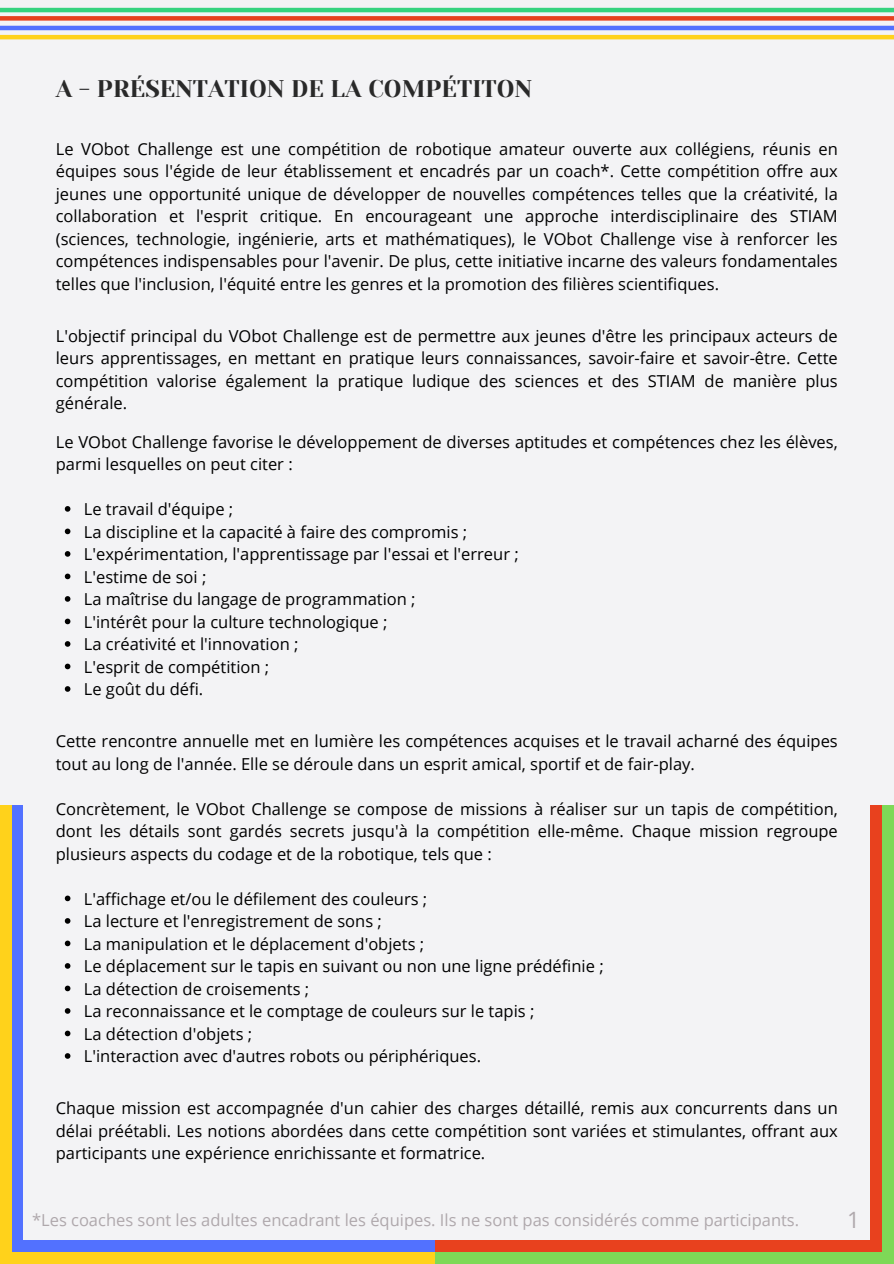
<style>
.page{position:relative;width:894px;height:1264px;background:#fff}
.page>*{position:absolute;margin:0;border:0;box-sizing:border-box;transform-origin:0 0}
.t1{font:24px "Yeseva One";color:#292929}
.t2{font:22.5px "Open Sans";color:#afa8ac}
.t3{font:16.5px/22.5px "Open Sans";color:#000;text-align:justify}
.t4{font:16.5px "Open Sans";color:#afa8ac}
</style>
<div class="page">
<div style="left:0;top:0;width:893px;height:1263px;background:#f3f3f5"></div>
<div style="left:0;top:1240px;width:446px;height:11px;background:#5271ff"></div>
<div style="left:0;top:1251px;width:446px;height:11px;background:#ffd21b"></div>
<div style="left:11px;top:805px;width:12px;height:446px;background:#5271ff"></div>
<div style="left:0;top:805px;width:11px;height:446px;background:#ffd21b"></div>
<div style="left:869px;top:805px;width:12px;height:458px;background:#e8411e"></div>
<div style="left:881px;top:805px;width:12px;height:458px;background:#7ed957"></div>
<div style="left:435px;top:1240px;width:446px;height:11px;background:#e8411e"></div>
<div style="left:435px;top:1251px;width:446px;height:11px;background:#7ed957"></div>
<svg style="left:65px;top:506px;width:5px;height:5px"></svg>
<svg style="left:65px;top:528px;width:5px;height:6px"></svg>
<svg style="left:65px;top:551px;width:5px;height:5px"></svg>
<svg style="left:65px;top:573px;width:5px;height:6px"></svg>
<svg style="left:65px;top:596px;width:5px;height:5px"></svg>
<svg style="left:65px;top:618px;width:5px;height:6px"></svg>
<svg style="left:65px;top:641px;width:5px;height:5px"></svg>
<svg style="left:65px;top:663px;width:5px;height:6px"></svg>
<svg style="left:65px;top:686px;width:5px;height:5px"></svg>
<svg style="left:65px;top:895px;width:5px;height:6px"></svg>
<svg style="left:65px;top:918px;width:5px;height:5px"></svg>
<svg style="left:65px;top:940px;width:5px;height:6px"></svg>
<svg style="left:65px;top:963px;width:5px;height:5px"></svg>
<svg style="left:65px;top:985px;width:5px;height:6px"></svg>
<svg style="left:65px;top:1008px;width:5px;height:5px"></svg>
<svg style="left:65px;top:1030px;width:5px;height:6px"></svg>
<svg style="left:65px;top:1053px;width:5px;height:5px"></svg>
<hr style="left:0;top:8px;width:893px;height:4px;background:#36d37f">
<hr style="left:0;top:35px;width:893px;height:4px;background:#ffd21b">
<hr style="left:0;top:26px;width:893px;height:4px;background:#5271ff">
<div style="left:0;top:16px;width:893px;height:5px;background:#e8411e"></div>
<h1 class="t1" style="left:56px;top:75px;width:478px">A - PRÉSENTATION DE LA COMPÉTITON</h1>
<p class="t3" style="left:56px;top:137px;width:783px">Le VObot Challenge est une compétition de robotique amateur ouverte aux collégiens, réunis en équipes sous l'égide de leur établissement et encadrés par un coach*. Cette compétition offre aux jeunes une opportunité unique de développer de nouvelles compétences telles que la créativité, la collaboration et l'esprit critique. En encourageant une approche interdisciplinaire des STIAM (sciences, technologie, ingénierie, arts et mathématiques), le VObot Challenge vise à renforcer les compétences indispensables pour l'avenir. De plus, cette initiative incarne des valeurs fondamentales telles que l'inclusion, l'équité entre les genres et la promotion des filières scientifiques.</p>
<p class="t3" style="left:56px;top:324px;width:783px">L'objectif principal du VObot Challenge est de permettre aux jeunes d'être les principaux acteurs de leurs apprentissages, en mettant en pratique leurs connaissances, savoir-faire et savoir-être. Cette compétition valorise également la pratique ludique des sciences et des STIAM de manière plus générale.</p>
<p class="t3" style="left:56px;top:430px;width:783px">Le VObot Challenge favorise le développement de diverses aptitudes et compétences chez les élèves, parmi lesquelles on peut citer :</p>
<p class="t3" style="left:84px;top:497px;width:151px">Le travail d'équipe ;</p>
<p class="t3" style="left:84px;top:520px;width:385px">La discipline et la capacité à faire des compromis ;</p>
<p class="t3" style="left:84px;top:542px;width:436px">L'expérimentation, l'apprentissage par l'essai et l'erreur ;</p>
<p class="t3" style="left:84px;top:565px;width:124px">L'estime de soi ;</p>
<p class="t3" style="left:84px;top:587px;width:333px">La maîtrise du langage de programmation ;</p>
<p class="t3" style="left:84px;top:610px;width:305px">L'intérêt pour la culture technologique ;</p>
<p class="t3" style="left:84px;top:632px;width:216px">La créativité et l'innovation ;</p>
<p class="t3" style="left:84px;top:655px;width:187px">L'esprit de compétition ;</p>
<p class="t3" style="left:84px;top:677px;width:121px">Le goût du défi.</p>
<p class="t3" style="left:56px;top:729px;width:783px">Cette rencontre annuelle met en lumière les compétences acquises et le travail acharné des équipes tout au long de l'année. Elle se déroule dans un esprit amical, sportif et de fair-play.</p>
<p class="t3" style="left:56px;top:796px;width:783px">Concrètement, le VObot Challenge se compose de missions à réaliser sur un tapis de compétition, dont les détails sont gardés secrets jusqu'à la compétition elle-même. Chaque mission regroupe plusieurs aspects du codage et de la robotique, tels que :</p>
<p class="t3" style="left:84px;top:886px;width:345px">L'affichage et/ou le défilement des couleurs ;</p>
<p class="t3" style="left:84px;top:909px;width:299px">La lecture et l'enregistrement de sons ;</p>
<p class="t3" style="left:84px;top:931px;width:342px">La manipulation et le déplacement d'objets ;</p>
<p class="t3" style="left:84px;top:954px;width:521px">Le déplacement sur le tapis en suivant ou non une ligne prédéfinie ;</p>
<p class="t3" style="left:84px;top:976px;width:227px">La détection de croisements ;</p>
<p class="t3" style="left:84px;top:999px;width:452px">La reconnaissance et le comptage de couleurs sur le tapis ;</p>
<p class="t3" style="left:84px;top:1021px;width:170px">La détection d'objets ;</p>
<p class="t3" style="left:84px;top:1044px;width:398px">L'interaction avec d'autres robots ou périphériques.</p>
<p class="t3" style="left:56px;top:1096px;width:783px">Chaque mission est accompagnée d'un cahier des charges détaillé, remis aux concurrents dans un délai préétabli. Les notions abordées dans cette compétition sont variées et stimulantes, offrant aux participants une expérience enrichissante et formatrice.</p>
<p class="t4" style="left:32px;top:1208px;width:768px">*Les coaches sont les adultes encadrant les équipes. Ils ne sont pas considérés comme participants.</p>
<p class="t2" style="left:846px;top:1203px;width:14px">1</p>
</div>
